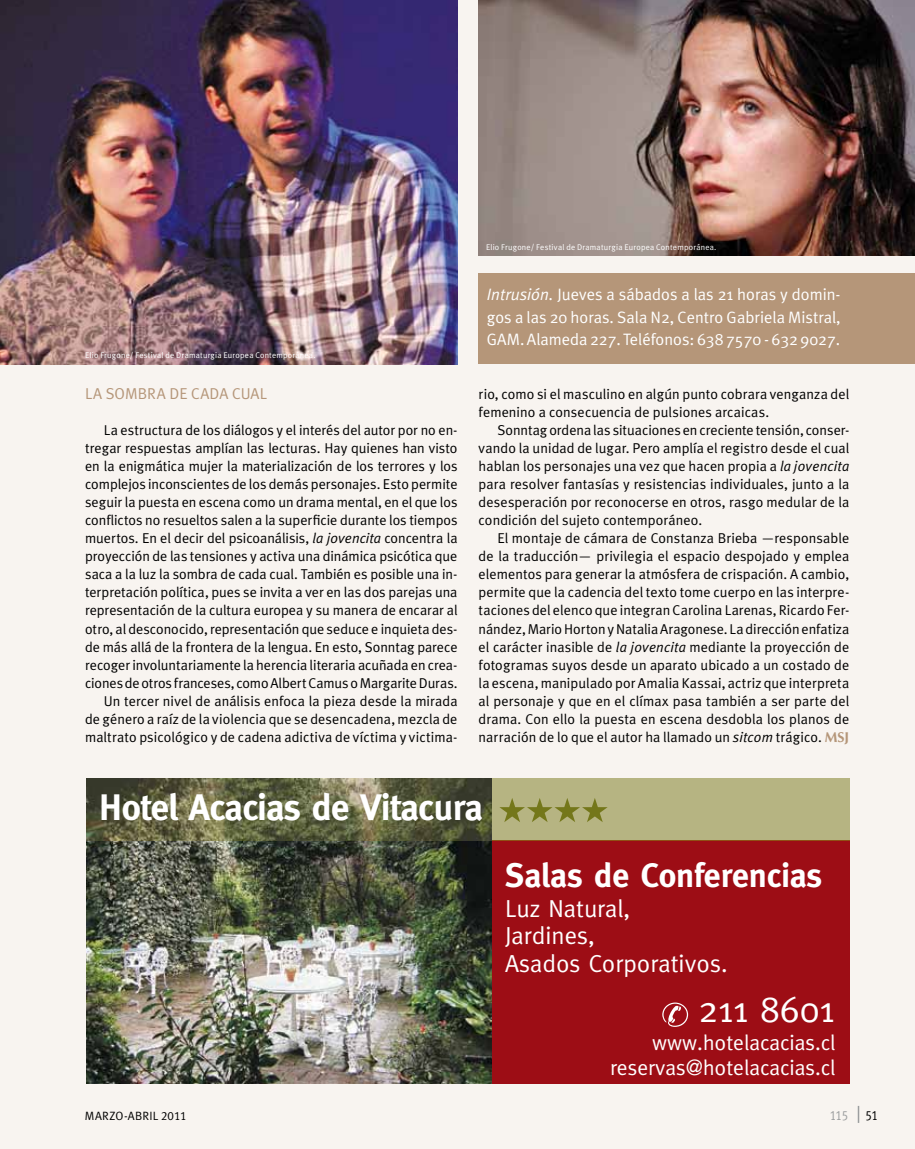
<style>
.page{position:relative;width:915px;height:1149px;background:#fff}
.page>*{position:absolute;margin:0;border:0;box-sizing:border-box;transform-origin:0 0}
.t1{font:700 36.9px "Meta";letter-spacing:-.015em;color:#fff}
.t2{font:36.9px "Meta";color:#fff}
.t3{font:700 33.9px "Meta";color:#fff}
.t4{font:24.6px/27.6px "Meta";color:#fff}
.t5{font:21.45px/24.8px "Meta";color:#fff;text-align:right}
.t6{font:16.5px/22.5px "Meta Plus Normal";color:#fff;text-align:justify}
.t7{font:15.75px "Meta Plus Normal";letter-spacing:.005em;color:#b59679}
.t8{font:14.25px/18px "Meta Plus Normal";color:#000;text-align:justify}
.t9{font:13.5px "Meta Plus Normal Caps";color:#9c9e9f;scale:.9 1}
.t10{font:13.5px "Meta Plus Normal Caps";color:#000;scale:.9 1}
.t11{font:12px "Meta Plus Normal Caps";letter-spacing:.015em;color:#000}
.t12{font:8.25px "Meta Plus Normal";letter-spacing:.025em;color:#fff}
.s1{font-style:italic}
.s2{font-family:"Optima";font-weight:700;color:#b59679}
</style>
<div class="page">
<div style="left:0;top:0;width:914px;height:1148px;background:#f8f4f0"></div>
<img style="left:478px;top:0;width:436px;height:255px">
<img style="left:0;top:0;width:457px;height:364px">
<div style="left:87px;top:840px;width:762px;height:243px;background:#9d0d15"></div>
<img style="left:87px;top:841px;width:404px;height:242px">
<div style="left:87px;top:778px;width:762px;height:62px;background:#b6b482"></div>
<hr style="left:87px;top:840px;width:762px;height:1px;background:#905015">
<img style="left:87px;top:778px;width:404px;height:62px">
<svg style="left:499px;top:798px;width:108px;height:24px"></svg>
<svg style="left:662px;top:1002px;width:25px;height:24px"></svg>
<div style="left:478px;top:273px;width:436px;height:90px;background:#b59679"></div>
<svg style="left:857px;top:1106px;width:1px;height:16px"></svg>
<p class="t12" style="left:486px;top:242px;width:232px">Elio Frugone/ Festival de Dramaturgia Europea Contemporánea.</p>
<p class="t12" style="left:85px;top:350px;width:232px">Elio Frugone/ Festival de Dramaturgia Europea Contemporánea.</p>
<p class="t7" style="left:85px;top:384px;width:183px">LA SOMBRA DE CADA CUAL</p>
<p class="t8" style="left:85px;top:421px;width:374px;text-align:right">La estructura de los diálogos y el interés del autor por no en&shy;tregar respuestas amplían las lecturas. Hay quienes han visto en la enigmática mujer la materialización de los terrores y los complejos inconscientes de los demás personajes. Esto permite seguir la puesta en escena como un drama mental, en el que los conflictos no resueltos salen a la superficie durante los tiempos muertos. En el decir del psicoanálisis, <span class="s1">la jovencita</span> concentra la proyección de las tensiones y activa una dinámica psicótica que saca a la luz la sombra de cada cual. También es posible una in&shy;terpretación política, pues se invita a ver en las dos parejas una representación de la cultura europea y su manera de encarar al otro, al desconocido, representación que seduce e inquieta des&shy;de más allá de la frontera de la lengua. En esto, Sonntag parece recoger involuntariamente la herencia literaria acuñada en crea&shy;ciones de otros franceses, como Albert Camus o Margarite Duras.<br>Un tercer nivel de análisis enfoca la pieza desde la mirada<br>de género a raíz de la violencia que se desencadena, mezcla de maltrato psicológico y de cadena adictiva de víctima y victima-</p>
<p class="t6" style="left:486px;top:283px;width:355px"><span class="s1">Intrusión.</span> Jueves a sábados a las 21 horas y domin&shy;gos a las 20 horas. Sala N2, Centro Gabriela Mistral, GAM. Alameda 227. Teléfonos: 638 7570 - 632 9027.</p>
<p class="t8" style="left:478px;top:385px;width:372px">rio, como si el masculino en algún punto cobrara venganza del femenino a consecuencia de pulsiones arcaicas.</p>
<p class="t8" style="left:478px;top:421px;width:372px;text-indent:19px">Sonntag ordena las situaciones en creciente tensión, conser&shy;vando la unidad de lugar. Pero amplía el registro desde el cual hablan los personajes una vez que hacen propia a <span class="s1">la jovencita </span>para resolver fantasías y resistencias individuales, junto a la desesperación por reconocerse en otros, rasgo medular de la condición del sujeto contemporáneo.</p>
<p class="t8" style="left:478px;top:529px;width:372px;text-indent:19px">El montaje de cámara de Constanza Brieba —responsable de la traducción— privilegia el espacio despojado y emplea elementos para generar la atmósfera de crispación. A cambio, permite que la cadencia del texto tome cuerpo en las interpre&shy;taciones del elenco que integran Carolina Larenas, Ricardo Fer&shy;nández, Mario Horton y Natalia Aragonese. La dirección enfatiza el carácter inasible de <span class="s1">la jovencita</span> mediante la proyección de fotogramas suyos desde un aparato ubicado a un costado de la escena, manipulado por Amalia Kassai, actriz que interpreta al personaje y que en el clímax pasa también a ser parte del drama. Con ello la puesta en escena desdobla los planos de narración de lo que el autor ha llamado un <span class="s1">sitcom</span> trágico. <span class="s2">MSJ</span></p>
<h1 class="t1" style="left:99px;top:786px;width:385px">Hotel Acacias de Vitacura</h1>
<h2 class="t3" style="left:505px;top:855px;width:318px">Salas de Conferencias</h2>
<h3 class="t4" style="left:505px;top:893px;width:224px">Luz Natural,<br>Jardines,<br>Asados Corporativos.</h3>
<h1 class="t2" style="left:698px;top:987px;width:137px">211 8601</h1>
<h3 class="t5" style="left:610px;top:1029px;width:227px">www.hotelacacias.cl reservas@hotelacacias.cl</h3>
<p class="t11" style="left:85px;top:1108px;width:103px">MARZO-ABRIL 2011</p>
<p class="t9" style="left:829px;top:1106px;width:22px">115</p>
<p class="t10" style="left:865px;top:1106px;width:15px">51</p>
</div>
